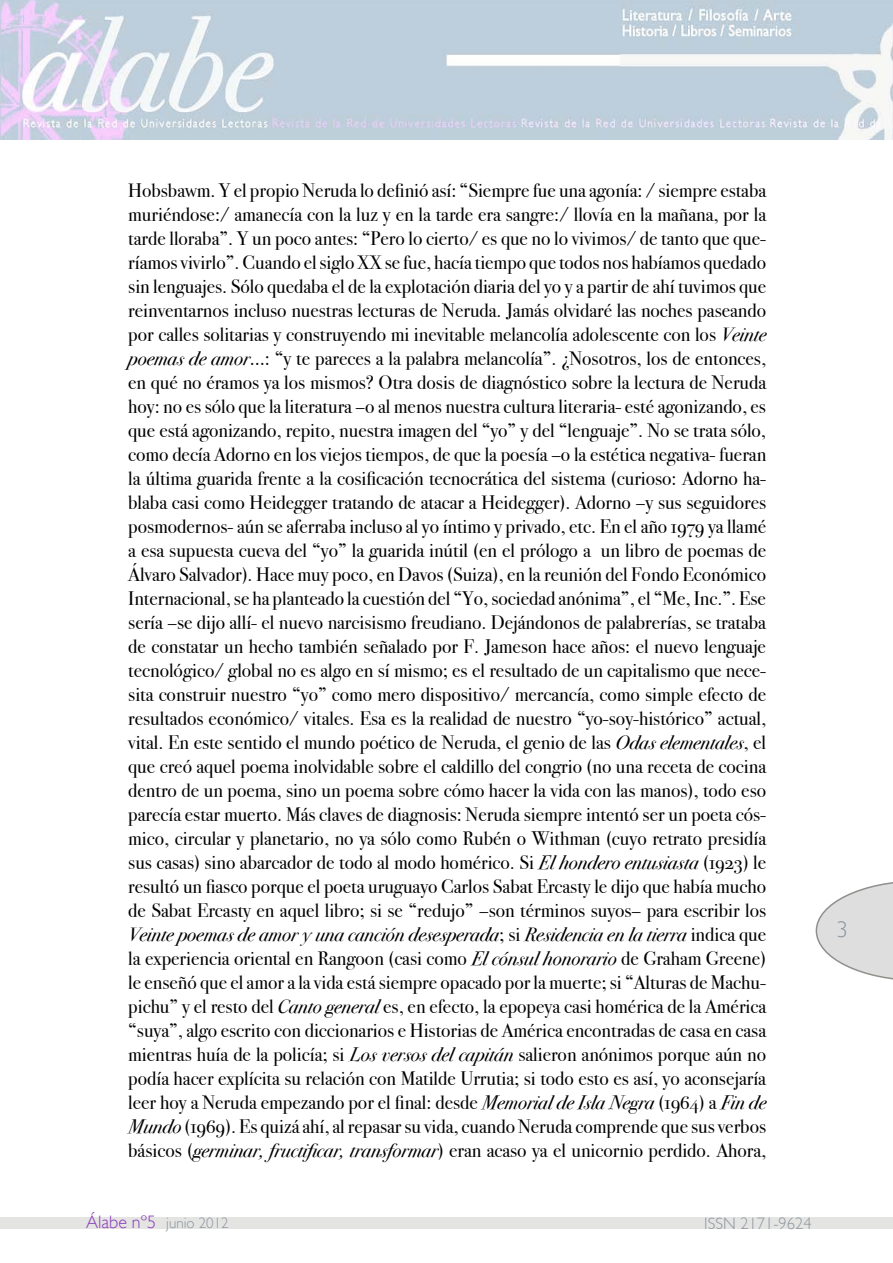
<style>
.page{position:relative;width:893px;height:1263px;background:#fff}
.page>*{position:absolute;margin:0;border:0;box-sizing:border-box;transform-origin:0 0}
.t1{font:300 22.5px "Gill Sans";color:#8a949d}
.t2{font:19.5px/24px "Bodoni Svty Two OSITCTT Book";color:#000;text-align:justify}
.t3{font:19.5px "Bodoni Svty Two OSITCTT Book It";color:#000}
.t4{font:300 16.5px "Gill Sans";color:#8c959c}
.t5{font:300 15px "Gill Sans";color:#8c959c}
.s1{font-family:"Bodoni Svty Two OSITCTT Book It"}
.s2{font-family:"Bodoni Svty Two OSITCTT Book"}
.s3{font-size:18px;color:#893ab6}
</style>
<div class="page">
<svg style="left:816px;top:882px;width:77px;height:98px"></svg>
<img style="left:0;top:0;width:893px;height:139px">
<div style="left:0;top:1218px;width:893px;height:11px;background:#e4e4e3"></div>
<p class="t2" style="left:128px;top:178px;width:639px">Hobsbawm. Y el propio Neruda lo definió así: “Siempre fue una agonía: / siempre estaba muriéndose:/ amanecía con la luz y en la tarde era sangre:/ llovía en la mañana, por la tarde lloraba”. Y un poco antes: “Pero lo cierto/ es que no lo vivimos/ de tanto que que&shy;ríamos vivirlo”. Cuando el siglo XX se fue, hacía tiempo que todos nos habíamos quedado sin lenguajes. Sólo quedaba el de la explotación diaria del yo y a partir de ahí tuvimos que reinventarnos incluso nuestras lecturas de Neruda. Jamás olvidaré las noches paseando por calles solitarias y construyendo mi inevitable melancolía adolescente con los <span class="s1">Veinte poemas de amor</span>…: “y te pareces a la palabra melancolía”. ¿Nosotros, los de entonces, en qué no éramos ya los mismos? Otra dosis de diagnóstico sobre la lectura de Neruda hoy: no es sólo que la literatura –o al menos nuestra cultura literaria- esté agonizando, es que está agonizando, repito, nuestra imagen del “yo” y del “lenguaje”. No se trata sólo, como decía Adorno en los viejos tiempos, de que la poesía –o la estética negativa- fueran la última guarida frente a la cosificación tecnocrática del sistema (curioso: Adorno ha&shy;blaba casi como Heidegger tratando de atacar a Heidegger). Adorno –y sus seguidores posmodernos- aún se aferraba incluso al yo íntimo y privado, etc. En el año 1979 ya llamé a esa supuesta cueva del “yo” la guarida inútil (en el prólogo a un libro de poemas de Álvaro Salvador). Hace muy poco, en Davos (Suiza), en la reunión del Fondo Económico Internacional, se ha planteado la cuestión del “Yo, sociedad anónima”, el “Me, Inc.”. Ese sería –se dijo allí- el nuevo narcisismo freudiano. Dejándonos de palabrerías, se trataba de constatar un hecho también señalado por F. Jameson hace años: el nuevo lenguaje tecnológico/ global no es algo en sí mismo; es el resultado de un capitalismo que nece&shy;sita construir nuestro “yo” como mero dispositivo/ mercancía, como simple efecto de resultados económico/ vitales. Esa es la realidad de nuestro “yo-soy-histórico” actual, vital. En este sentido el mundo poético de Neruda, el genio de las <span class="s1">Odas elementales</span>, el que creó aquel poema inolvidable sobre el caldillo del congrio (no una receta de cocina dentro de un poema, sino un poema sobre cómo hacer la vida con las manos), todo eso parecía estar muerto. Más claves de diagnosis: Neruda siempre intentó ser un poeta cós&shy;mico, circular y planetario, no ya sólo como Rubén o Withman (cuyo retrato presidía sus casas) sino abarcador de todo al modo homérico. Si <span class="s1">El hondero entusiasta</span> (1923) le resultó un fiasco porque el poeta uruguayo Carlos Sabat Ercasty le dijo que había mucho de Sabat Ercasty en aquel libro; si se “redujo” –son términos suyos– para escribir los</p>
<p class="t3" style="left:128px;top:923px;width:639px">Veinte poemas de amor y una canción desesperada<span class="s2">; si</span> Residencia en la tierra <span class="s2">indica que</span></p>
<p class="t2" style="left:128px;top:946px;width:639px">la experiencia oriental en Rangoon (casi como <span class="s1">El cónsul honorario</span> de Graham Greene) le enseñó que el amor a la vida está siempre opacado por la muerte; si “Alturas de Machu&shy;pichu” y el resto del <span class="s1">Canto general</span> es, en efecto, la epopeya casi homérica de la América “suya”, algo escrito con diccionarios e Historias de América encontradas de casa en casa mientras huía de la policía; si <span class="s1">Los versos del capitán</span> salieron anónimos porque aún no podía hacer explícita su relación con Matilde Urrutia; si todo esto es así, yo aconsejaría leer hoy a Neruda empezando por el final: desde <span class="s1">Memorial de Isla Negra</span> (1964) a <span class="s1">Fin de Mundo</span> (1969). Es quizá ahí, al repasar su vida, cuando Neruda comprende que sus verbos básicos (<span class="s1">germinar, fructificar, transformar</span>) eran acaso ya el unicornio perdido. Ahora,</p>
<p class="t5" style="left:86px;top:1214px;width:144px"><span class="s3">Álabe nº5</span> junio 2012</p>
<p class="t4" style="left:704px;top:1214px;width:109px">ISSN 2171-9624</p>
<p class="t1" style="left:837px;top:917px;width:13px">3</p>
</div>
